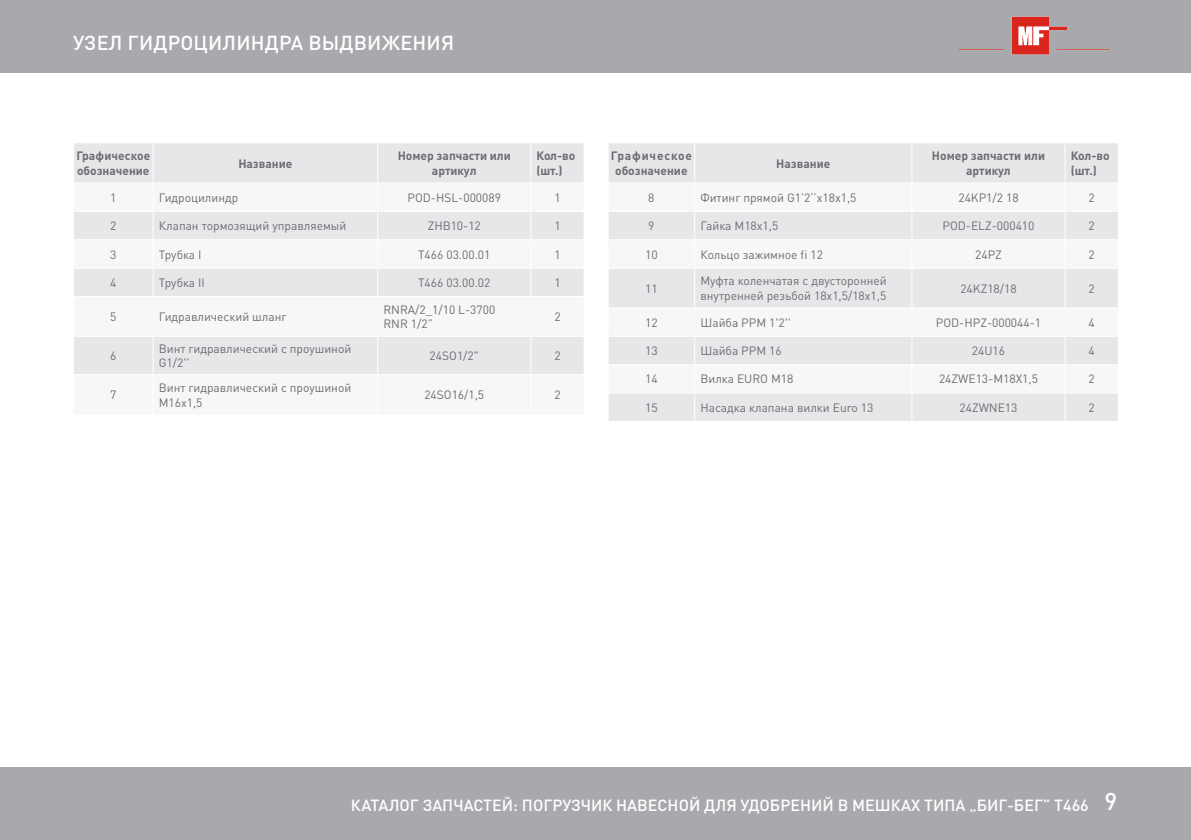
<style>
.page{position:relative;width:1191px;height:840px;background:#fff}
.page>*{position:absolute;margin:0;border:0;box-sizing:border-box;transform-origin:0 0}
.t1{font:500 20px "DIN Pro";letter-spacing:.01em;color:#fff}
.t2{font:500 16px "DIN Pro";color:#fff}
.t3{font:12px/14.4px "DIN Pro";color:#6c6d70}
.t4{font:700 12px/14.4px "DIN Pro";color:#6c6d70}
.s1{font-size:24px}
</style>
<div class="page">
<div style="left:0;top:0;width:1191px;height:72px;background:#a8a9ad"></div>
<div style="left:0;top:767px;width:1191px;height:72px;background:#a8a9ad"></div>
<img style="left:958px;top:16px;width:152px;height:39px">
<div style="left:74px;top:143px;width:509px;height:39px;background:#e6e7e9"></div>
<svg style="left:74px;top:212px;width:509px;height:162px;fill:#e6e7e9"></svg>
<hr style="left:153px;top:143px;width:1px;height:39px;background:#fff">
<hr style="left:377px;top:143px;width:1px;height:39px;background:#fff">
<hr style="left:530px;top:143px;width:1px;height:39px;background:#fff">
<hr style="left:73px;top:239px;width:80px;height:1px;background:#fff">
<hr style="left:153px;top:239px;width:225px;height:1px;background:#fff">
<hr style="left:378px;top:239px;width:153px;height:1px;background:#fff">
<hr style="left:531px;top:239px;width:53px;height:1px;background:#fff">
<hr style="left:73px;top:267px;width:80px;height:1px;background:#fff">
<hr style="left:153px;top:267px;width:225px;height:1px;background:#fff">
<svg style="left:153px;top:212px;width:1px;height:84px"></svg>
<hr style="left:378px;top:267px;width:153px;height:1px;background:#fff">
<svg style="left:377px;top:212px;width:1px;height:84px"></svg>
<hr style="left:531px;top:267px;width:53px;height:1px;background:#fff">
<svg style="left:530px;top:212px;width:1px;height:84px"></svg>
<svg style="left:583px;top:212px;width:1px;height:84px"></svg>
<hr style="left:153px;top:336px;width:1px;height:38px;background:#fff">
<hr style="left:377px;top:336px;width:1px;height:38px;background:#fff">
<hr style="left:530px;top:336px;width:1px;height:38px;background:#fff">
<hr style="left:153px;top:297px;width:1px;height:38px;background:#f7f7f8">
<hr style="left:377px;top:297px;width:1px;height:38px;background:#f7f7f8">
<hr style="left:530px;top:297px;width:1px;height:38px;background:#f7f7f8">
<hr style="left:73px;top:296px;width:80px;height:1px;background:#fff">
<hr style="left:153px;top:296px;width:225px;height:1px;background:#fff">
<hr style="left:378px;top:296px;width:153px;height:1px;background:#fff">
<hr style="left:531px;top:296px;width:53px;height:1px;background:#fff">
<hr style="left:73px;top:335px;width:80px;height:1px;background:#fff">
<hr style="left:153px;top:335px;width:225px;height:1px;background:#fff">
<hr style="left:378px;top:335px;width:153px;height:1px;background:#fff">
<hr style="left:531px;top:335px;width:53px;height:1px;background:#fff">
<div style="left:609px;top:143px;width:508px;height:277px;background:#e6e7e9"></div>
<svg style="left:609px;top:183px;width:508px;height:209px"></svg>
<hr style="left:694px;top:143px;width:1px;height:39px;background:#fff">
<hr style="left:911px;top:143px;width:1px;height:39px;background:#fff">
<hr style="left:1064px;top:143px;width:1px;height:39px;background:#fff">
<hr style="left:607px;top:182px;width:87px;height:1px;background:#fff">
<hr style="left:694px;top:182px;width:218px;height:1px;background:#fff">
<hr style="left:912px;top:182px;width:153px;height:1px;background:#fff">
<hr style="left:1065px;top:182px;width:53px;height:1px;background:#fff">
<hr style="left:607px;top:211px;width:87px;height:1px;background:#fff">
<hr style="left:694px;top:211px;width:218px;height:1px;background:#fff">
<hr style="left:912px;top:211px;width:153px;height:1px;background:#fff">
<hr style="left:1065px;top:211px;width:53px;height:1px;background:#fff">
<hr style="left:607px;top:239px;width:87px;height:1px;background:#fff">
<hr style="left:694px;top:239px;width:218px;height:1px;background:#fff">
<svg style="left:694px;top:183px;width:1px;height:84px"></svg>
<hr style="left:912px;top:239px;width:153px;height:1px;background:#fff">
<svg style="left:911px;top:183px;width:1px;height:84px"></svg>
<hr style="left:1065px;top:239px;width:53px;height:1px;background:#fff">
<svg style="left:1064px;top:183px;width:1px;height:84px"></svg>
<svg style="left:1117px;top:212px;width:1px;height:27px"></svg>
<hr style="left:607px;top:267px;width:87px;height:1px;background:#fff">
<hr style="left:694px;top:267px;width:218px;height:1px;background:#fff">
<hr style="left:694px;top:268px;width:1px;height:39px;background:#fff">
<hr style="left:912px;top:267px;width:153px;height:1px;background:#fff">
<hr style="left:911px;top:268px;width:1px;height:39px;background:#fff">
<hr style="left:1065px;top:267px;width:53px;height:1px;background:#fff">
<hr style="left:1064px;top:268px;width:1px;height:39px;background:#fff">
<hr style="left:607px;top:364px;width:87px;height:1px;background:#fff">
<hr style="left:694px;top:364px;width:218px;height:1px;background:#fff">
<hr style="left:912px;top:364px;width:153px;height:1px;background:#fff">
<hr style="left:1065px;top:364px;width:53px;height:1px;background:#fff">
<hr style="left:607px;top:392px;width:87px;height:1px;background:#fff">
<hr style="left:694px;top:392px;width:218px;height:1px;background:#fff">
<hr style="left:912px;top:392px;width:153px;height:1px;background:#fff">
<hr style="left:1065px;top:392px;width:53px;height:1px;background:#fff">
<svg style="left:694px;top:308px;width:1px;height:112px"></svg>
<svg style="left:911px;top:308px;width:1px;height:112px"></svg>
<svg style="left:1064px;top:308px;width:1px;height:112px"></svg>
<hr style="left:607px;top:307px;width:87px;height:1px;background:#fff">
<hr style="left:694px;top:307px;width:218px;height:1px;background:#fff">
<hr style="left:912px;top:307px;width:153px;height:1px;background:#fff">
<hr style="left:1065px;top:307px;width:53px;height:1px;background:#fff">
<svg style="left:1117px;top:337px;width:1px;height:83px"></svg>
<hr style="left:607px;top:335px;width:87px;height:1px;background:#fff">
<hr style="left:694px;top:335px;width:218px;height:1px;background:#fff">
<hr style="left:912px;top:335px;width:153px;height:1px;background:#fff">
<hr style="left:1065px;top:335px;width:53px;height:1px;background:#fff">
<h1 class="t1" style="left:73px;top:26px;width:382px">УЗЕЛ ГИДРОЦИЛИНДРА ВЫДВИЖЕНИЯ</h1>
<p class="t4" style="left:76px;top:147px;width:75px">Графическое обозначение</p>
<p class="t4" style="left:238px;top:154px;width:56px">Название</p>
<p class="t4" style="left:398px;top:147px;width:115px;text-align:center">Номер запчасти или артикул</p>
<p class="t4" style="left:536px;top:147px;width:40px">Кол-во (шт.)</p>
<p class="t3" style="left:110px;top:189px;width:8px">1</p>
<p class="t3" style="left:159px;top:189px;width:81px">Гидроцилиндр</p>
<p class="t3" style="left:407px;top:189px;width:95px">POD-HSL-000089</p>
<p class="t3" style="left:554px;top:189px;width:8px">1</p>
<p class="t3" style="left:110px;top:217px;width:8px">2</p>
<p class="t3" style="left:159px;top:217px;width:189px">Клапан тормозящий управляемый</p>
<p class="t3" style="left:428px;top:217px;width:55px">ZHB10-12</p>
<p class="t3" style="left:554px;top:217px;width:8px">1</p>
<p class="t3" style="left:110px;top:246px;width:8px">3</p>
<p class="t3" style="left:159px;top:246px;width:44px">Трубка I</p>
<p class="t3" style="left:418px;top:246px;width:74px">T466 03.00.01</p>
<p class="t3" style="left:554px;top:246px;width:8px">1</p>
<p class="t3" style="left:110px;top:274px;width:8px">4</p>
<p class="t3" style="left:159px;top:274px;width:48px">Трубка II</p>
<p class="t3" style="left:418px;top:274px;width:74px">T466 03.00.02</p>
<p class="t3" style="left:554px;top:274px;width:8px">1</p>
<p class="t3" style="left:110px;top:308px;width:8px">5</p>
<p class="t3" style="left:159px;top:308px;width:129px">Гидравлический шланг</p>
<p class="t3" style="left:383px;top:301px;width:113px">RNRA/2_1/10 L-3700<br>RNR 1/2”</p>
<p class="t3" style="left:554px;top:308px;width:8px">2</p>
<p class="t3" style="left:110px;top:347px;width:8px">6</p>
<p class="t3" style="left:159px;top:340px;width:194px">Винт гидравлический с проушиной<br>G1/2''</p>
<p class="t3" style="left:429px;top:347px;width:51px">24SO1/2"</p>
<p class="t3" style="left:554px;top:347px;width:8px">2</p>
<p class="t3" style="left:110px;top:386px;width:8px">7</p>
<p class="t3" style="left:159px;top:379px;width:194px">Винт гидравлический с проушиной<br>M16x1,5</p>
<p class="t3" style="left:424px;top:386px;width:61px">24SO16/1,5</p>
<p class="t3" style="left:554px;top:386px;width:8px">2</p>
<p class="t4" style="left:611px;top:147px;width:82px;text-align:center">Графическое обозначение</p>
<p class="t4" style="left:776px;top:154px;width:56px">Название</p>
<p class="t4" style="left:932px;top:147px;width:115px;text-align:center">Номер запчасти или артикул</p>
<p class="t4" style="left:1070px;top:147px;width:40px">Кол-во (шт.)</p>
<p class="t3" style="left:648px;top:189px;width:8px">8</p>
<p class="t3" style="left:700px;top:189px;width:158px">Фитинг прямой G1’2’’x18x1,5</p>
<p class="t3" style="left:958px;top:189px;width:62px">24KP1/2 18</p>
<p class="t3" style="left:1088px;top:189px;width:8px">2</p>
<p class="t3" style="left:648px;top:217px;width:8px">9</p>
<p class="t3" style="left:700px;top:217px;width:79px">Гайка M18x1,5</p>
<p class="t3" style="left:942px;top:217px;width:93px">POD-ELZ-000410</p>
<p class="t3" style="left:1088px;top:217px;width:8px">2</p>
<p class="t3" style="left:645px;top:246px;width:14px">10</p>
<p class="t3" style="left:700px;top:246px;width:124px">Кольцо зажимное fi 12</p>
<p class="t3" style="left:975px;top:246px;width:28px">24PZ</p>
<p class="t3" style="left:1088px;top:246px;width:8px">2</p>
<p class="t3" style="left:645px;top:280px;width:14px">11</p>
<p class="t3" style="left:700px;top:272px;width:188px">Муфта коленчатая с двусторонней внутренней резьбой 18x1,5/18x1,5</p>
<p class="t3" style="left:960px;top:280px;width:58px">24KZ18/18</p>
<p class="t3" style="left:1088px;top:280px;width:8px">2</p>
<p class="t3" style="left:645px;top:314px;width:14px">12</p>
<p class="t3" style="left:700px;top:314px;width:92px">Шайба PPM 1'2''</p>
<p class="t3" style="left:936px;top:314px;width:107px">POD-HPZ-000044-1</p>
<p class="t3" style="left:1088px;top:314px;width:8px">4</p>
<p class="t3" style="left:645px;top:342px;width:14px">13</p>
<p class="t3" style="left:700px;top:342px;width:83px">Шайба PPM 16</p>
<p class="t3" style="left:972px;top:342px;width:35px">24U16</p>
<p class="t3" style="left:1088px;top:342px;width:8px">4</p>
<p class="t3" style="left:645px;top:370px;width:14px">14</p>
<p class="t3" style="left:700px;top:370px;width:94px">Вилка EURO M18</p>
<p class="t3" style="left:939px;top:370px;width:100px">24ZWE13-M18X1,5</p>
<p class="t3" style="left:1088px;top:370px;width:8px">2</p>
<p class="t3" style="left:645px;top:399px;width:14px">15</p>
<p class="t3" style="left:700px;top:399px;width:174px">Насадка клапана вилки Euro 13</p>
<p class="t3" style="left:959px;top:399px;width:59px">24ZWNE13</p>
<p class="t3" style="left:1088px;top:399px;width:8px">2</p>
<h2 class="t2" style="left:351px;top:791px;width:768px">КАТАЛОГ ЗАПЧАСТЕЙ: ПОГРУЗЧИК НАВЕСНОЙ ДЛЯ УДОБРЕНИЙ В МЕШКАХ ТИПА „БИГ-БЕГ” T466 <span class="s1">9</span></h2>
</div>
